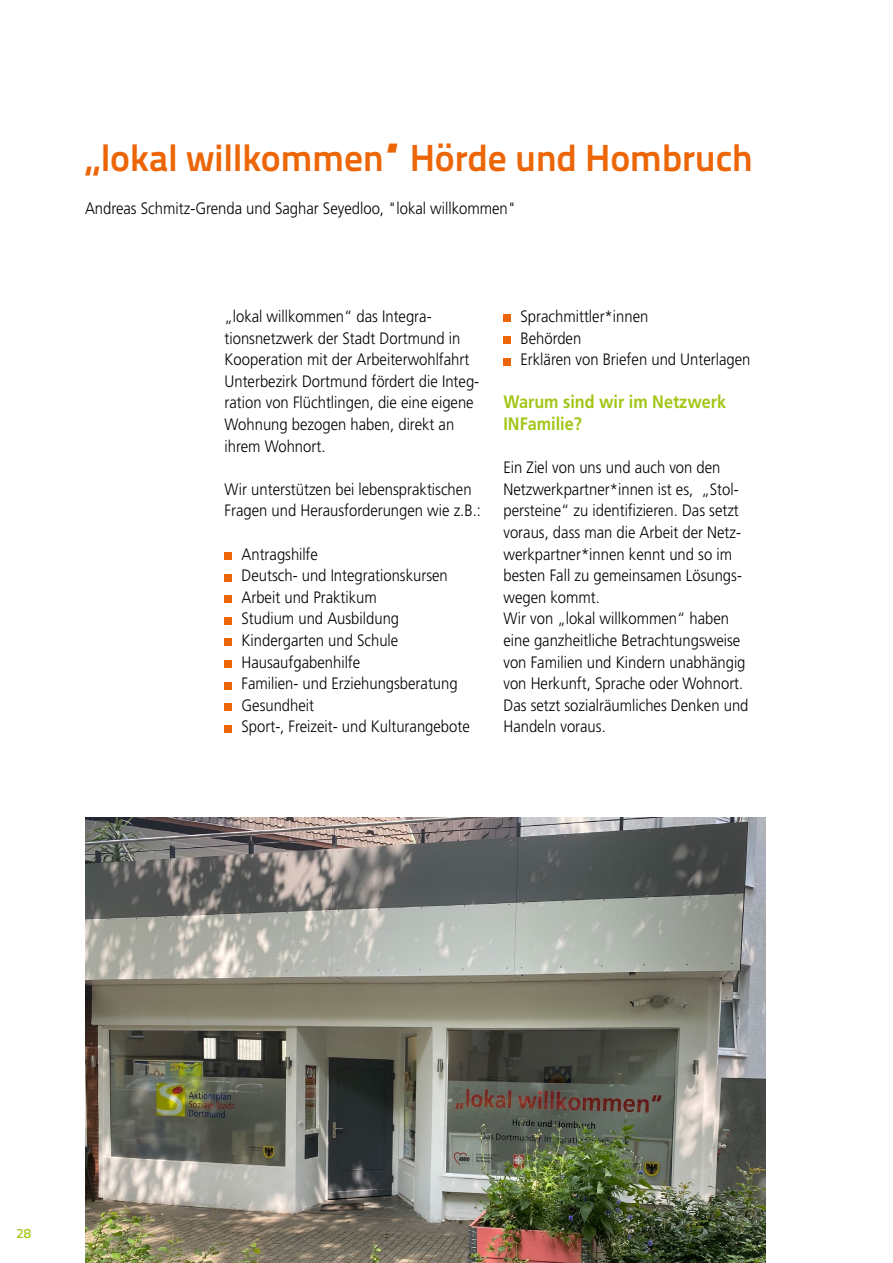
<style>
.page{position:relative;width:893px;height:1263px;background:#fff}
.page>*{position:absolute;margin:0;border:0;box-sizing:border-box;transform-origin:0 0}
._1__Überschrift_HÖRD{font:700 37.65px "Titillium Text 22 L";letter-spacing:-.01em;color:#ec6608}
.Zwischentitel{font:700 18px/21.6px "Frutiger LT Pro";color:#a2c617;scale:.9 1}
.Fließtext{font:300 16.5px/21.6px "Frutiger LT Pro";color:#000;scale:.9 1}
.Aufzählung{font:300 16.5px "Frutiger LT Pro";color:#000;scale:.9 1}
._2__Überschrift{font:300 16.5px "Frutiger LT Pro";color:#000;scale:.9 1}
.t1{font:500 13.5px "Titillium Text 22 L";color:#a2c617}
</style>
<div class="page">
<div style="left:225px;top:552px;width:7px;height:8px;background:#ec6608"></div>
<div style="left:225px;top:574px;width:7px;height:7px;background:#ec6608"></div>
<div style="left:225px;top:595px;width:7px;height:8px;background:#ec6608"></div>
<div style="left:225px;top:617px;width:7px;height:7px;background:#ec6608"></div>
<div style="left:225px;top:639px;width:7px;height:7px;background:#ec6608"></div>
<div style="left:225px;top:660px;width:7px;height:8px;background:#ec6608"></div>
<div style="left:225px;top:682px;width:7px;height:7px;background:#ec6608"></div>
<div style="left:225px;top:703px;width:7px;height:8px;background:#ec6608"></div>
<div style="left:225px;top:725px;width:7px;height:7px;background:#ec6608"></div>
<img style="left:85px;top:817px;width:680px;height:446px">
<div style="left:503px;top:315px;width:8px;height:7px;background:#ec6608"></div>
<div style="left:503px;top:336px;width:8px;height:8px;background:#ec6608"></div>
<div style="left:503px;top:358px;width:8px;height:7px;background:#ec6608"></div>
<p class="_1__Überschrift_HÖRD" style="left:85px;top:129px;width:669px">„lokal willkommen“ Hörde und Hombruch</p>
<p class="_2__Überschrift" style="left:85px;top:199px;width:480px">Andreas Schmitz-Grenda und Saghar Seyedloo, "lokal willkommen"</p>
<p class="Fließtext" style="left:225px;top:306px;width:284px">„lokal willkommen“ das Integra&shy;tionsnetzwerk der Stadt Dortmund in Kooperation mit der Arbeiterwohlfahrt Unterbezirk Dortmund fördert die Integ&shy;ration von Flüchtlingen, die eine eigene Wohnung bezogen haben, direkt an ihrem Wohnort.</p>
<p class="Fließtext" style="left:225px;top:478px;width:286px">Wir unterstützen bei lebenspraktischen<br>Fragen und Herausforderungen wie z.B.:</p>
<p class="Aufzählung" style="left:242px;top:544px;width:86px">Antragshilfe</p>
<p class="Aufzählung" style="left:242px;top:566px;width:231px">Deutsch- und Integrationskursen</p>
<p class="Aufzählung" style="left:242px;top:587px;width:152px">Arbeit und Praktikum</p>
<p class="Aufzählung" style="left:242px;top:609px;width:177px">Studium und Ausbildung</p>
<p class="Aufzählung" style="left:242px;top:631px;width:176px">Kindergarten und Schule</p>
<p class="Aufzählung" style="left:242px;top:652px;width:133px">Hausaufgabenhilfe</p>
<p class="Aufzählung" style="left:242px;top:674px;width:242px">Familien- und Erziehungsberatung</p>
<p class="Aufzählung" style="left:242px;top:695px;width:82px">Gesundheit</p>
<p class="Aufzählung" style="left:242px;top:717px;width:255px">Sport-, Freizeit- und Kulturangebote</p>
<p class="Aufzählung" style="left:520px;top:307px;width:144px">Sprachmittler*innen</p>
<p class="Aufzählung" style="left:520px;top:328px;width:69px">Behörden</p>
<p class="Aufzählung" style="left:520px;top:350px;width:257px">Erklären von Briefen und Unterlagen</p>
<p class="Zwischentitel" style="left:503px;top:391px;width:249px">Warum sind wir im Netzwerk<br>INFamilie?</p>
<p class="Fließtext" style="left:503px;top:457px;width:266px">Ein Ziel von uns und auch von den Netzwerkpartner*innen ist es, „Stol&shy;persteine“ zu identifizieren. Das setzt voraus, dass man die Arbeit der Netz&shy;werkpartner*innen kennt und so im besten Fall zu gemeinsamen Lösungs&shy;wegen kommt.</p>
<p class="Fließtext" style="left:503px;top:608px;width:274px">Wir von „lokal willkommen“ haben eine ganzheitliche Betrachtungsweise von Familien und Kindern unabhängig von Herkunft, Sprache oder Wohnort.<br>Das setzt sozialräumliches Denken und Handeln voraus.</p>
<p class="t1" style="left:17px;top:1223px;width:16px">28</p>
</div>
